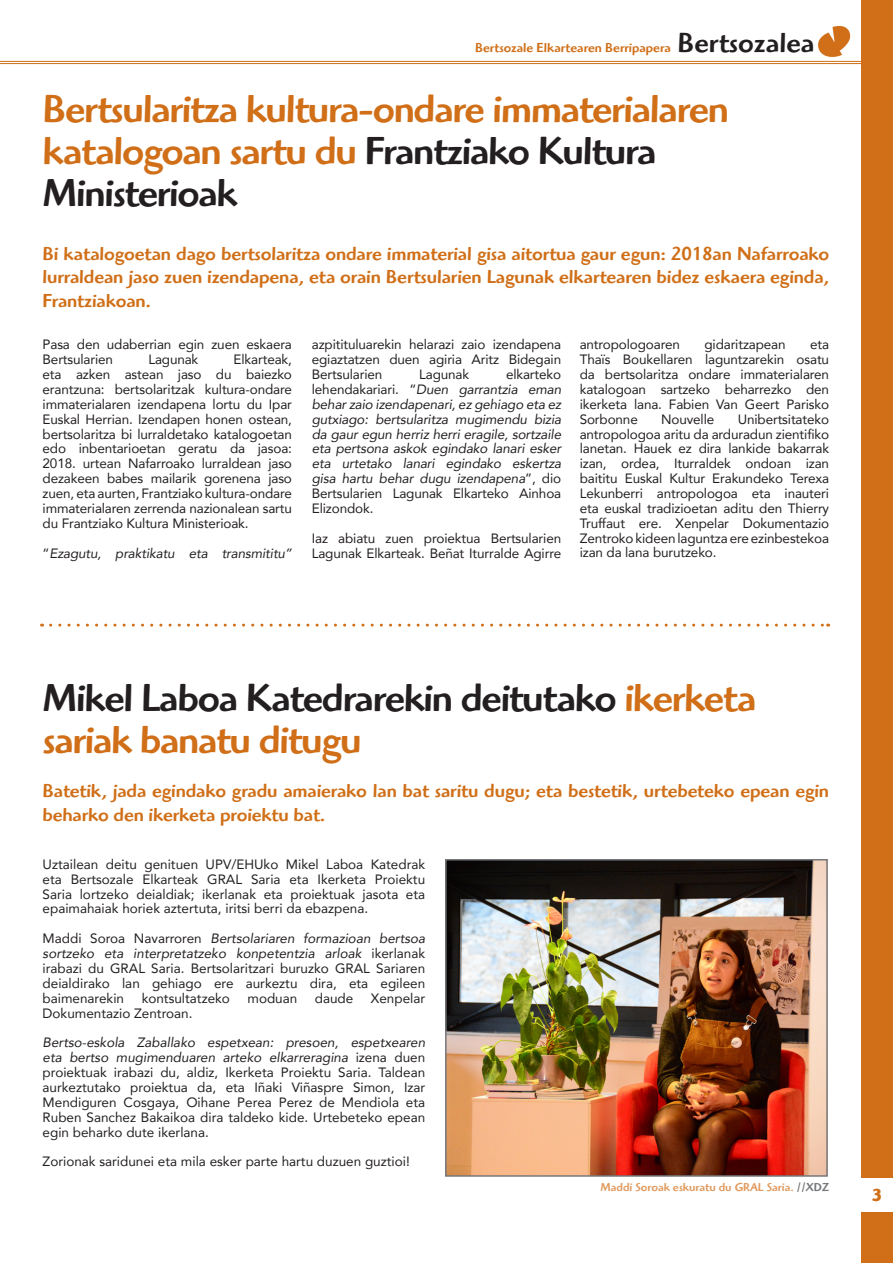
<style>
.page{position:relative;width:893px;height:1263px;background:#fff}
.page>*{position:absolute;margin:0;border:0;box-sizing:border-box;transform-origin:0 0}
.t1{font:500 40.5px/42px "Highlander Std";letter-spacing:-.03em;color:#d06f18}
.t2{font:500 40.5px/42px "Highlander Std";letter-spacing:-.03em;color:#231f20}
.t3{font:500 19.5px/23.4px "Highlander Std";letter-spacing:-.005em;color:#d06f18;text-align:justify}
.t4{font:700 18px "Highlander Std";color:#d06f18}
.t5{font:13.5px/14.9px "Avenir";letter-spacing:-.01em;color:#231f20;text-align:justify}
.t6{font:italic 13.5px/14.9px "Avenir";letter-spacing:-.01em;color:#231f20;text-align:justify}
.t7{font:500 13.5px "Highlander Std";color:#d06f18}
.t8{font:500 12px "Highlander Std";color:#e09a5e}
.s1{font-size:28.65px;color:#231f20}
.s2{color:#231f20}
.s3{font-style:normal}
.s4{color:#d06f18}
.s5{font-style:italic}
.s6{color:#76787b}
</style>
<div class="page">
<div style="left:861px;top:0;width:32px;height:1263px;background:#d06f18"></div>
<div style="left:861px;top:1178px;width:32px;height:33px;background:#fff"></div>
<img style="left:817px;top:25px;width:34px;height:33px">
<hr style="left:0;top:61px;width:893px;height:1px;background:#d06f18">
<hr style="left:0;top:63px;width:893px;height:1px;background:#d06f18">
<img style="left:448px;top:862px;width:377px;height:312px">
<div style="left:445px;top:859px;width:383px;height:318px;border:2px solid #76787b"></div>
<svg style="left:51px;top:624px;width:778px;height:3px"></svg>
<p class="t7" style="left:475px;top:40px;width:341px">Bertsozale Elkartearen Berripapera <span class="s1">Bertsozalea</span></p>
<p class="t1" style="left:43px;top:89px;width:688px">Bertsularitza kultura-ondare immaterialaren katalogoan sartu du <span class="s2">Frantziako Kultura<br>Ministerioak</span></p>
<p class="t3" style="left:43px;top:242px;width:788px">Bi katalogoetan dago bertsolaritza ondare immaterial gisa aitortua gaur egun: 2018an Nafarroako lurraldean jaso zuen izendapena, eta orain Bertsularien Lagunak elkartearen bidez eskaera eginda, Frantziakoan.</p>
<p class="t5" style="left:43px;top:337px;width:251px">Pasa den udaberrian egin zuen eskaera<br>Bertsularien</p>
<p class="t5" style="left:43px;top:352px;width:251px;text-indent:191px">Elkarteak, eta azken astean jaso du baiezko erantzuna: bertsolaritzak kultura-ondare immaterialaren izendapena lortu du Ipar Euskal Herrian. Izendapen honen ostean, bertsolaritza bi lurraldetako katalogoetan edo inbentarioetan geratu da jasoa:<br>2018. urtean Nafarroako lurraldean jaso dezakeen babes mailarik gorenena jaso zuen, eta aurten, Frantziako kultura-ondare immaterialaren zerrenda nazionalean sartu du Frantziako Kultura Ministerioak.</p>
<p class="t6" style="left:43px;top:545px;width:251px"><span class="s3">“</span>Ezagutu, praktikatu eta transmititu”</p>
<p class="t5" style="left:148px;top:352px;width:51px">Lagunak</p>
<p class="t5" style="left:312px;top:337px;width:251px">azpitituluarekin helarazi zaio izendapena egiaztatzen duen agiria Aritz Bidegain Bertsularien</p>
<p class="t6" style="left:312px;top:367px;width:251px;text-indent:194px"><span class="s3">elkarteko lehendakariari. “</span>Duen garrantzia eman behar zaio izendapenari, ez gehiago eta ez gutxiago: bertsularitza mugimendu bizia da gaur egun herriz herri eragile, sortzaile eta pertsona askok egindako lanari esker eta urtetako lanari egindako eskertza gisa hartu behar dugu izendapena<span class="s3">”, dio Bertsularien Lagunak Elkarteko Ainhoa Elizondok.</span></p>
<p class="t5" style="left:312px;top:530px;width:251px">Iaz abiatu zuen proiektua Bertsularien<br>Lagunak Elkarteak. Beñat Iturralde Agirre</p>
<p class="t5" style="left:419px;top:367px;width:51px">Lagunak</p>
<p class="t5" style="left:580px;top:337px;width:102px">antropologoaren</p>
<p class="t5" style="left:704px;top:337px;width:83px">gidaritzapean</p>
<p class="t5" style="left:580px;top:337px;width:251px;text-indent:230px">eta Thaïs Boukellaren laguntzarekin osatu da bertsolaritza ondare immaterialaren katalogoan sartzeko beharrezko den ikerketa lana. Fabien Van Geert Parisko Sorbonne</p>
<p class="t5" style="left:580px;top:411px;width:251px;text-indent:158px">Unibertsitateko antropologoa aritu da arduradun zientifiko lanetan. Hauek ez dira lankide bakarrak izan, ordea, Iturraldek ondoan izan baititu Euskal Kultur Erakundeko Terexa Lekunberri antropologoa eta inauteri eta euskal tradizioetan aditu den Thierry Truffaut ere. Xenpelar Dokumentazio Zentroko kideen laguntza ere ezinbestekoa izan da lana burutzeko.</p>
<p class="t5" style="left:661px;top:411px;width:55px">Nouvelle</p>
<p class="t2" style="left:43px;top:677px;width:715px">Mikel Laboa Katedrarekin deitutako <span class="s4">ikerketa sariak banatu ditugu</span></p>
<p class="t3" style="left:43px;top:779px;width:788px">Batetik, jada egindako gradu amaierako lan bat saritu dugu; eta bestetik, urtebeteko epean egin beharko den ikerketa proiektu bat.</p>
<p class="t5" style="left:43px;top:856px;width:384px">Uztailean deitu genituen UPV/EHUko Mikel Laboa Katedrak eta Bertsozale Elkarteak GRAL Saria eta Ikerketa Proiektu Saria lortzeko deialdiak; ikerlanak eta proiektuak jasota eta epaimahaiak horiek aztertuta, iritsi berri da ebazpena.</p>
<p class="t5" style="left:43px;top:931px;width:384px">Maddi Soroa Navarroren <span class="s5">Bertsolariaren formazioan bertsoa sortzeko eta interpretatzeko konpetentzia arloak</span> ikerlanak irabazi du GRAL Saria. Bertsolaritzari buruzko GRAL Sariaren deialdirako lan gehiago ere aurkeztu dira, eta egileen baimenarekin</p>
<p class="t5" style="left:142px;top:990px;width:90px">kontsultatzeko</p>
<p class="t5" style="left:248px;top:990px;width:51px">moduan</p>
<p class="t5" style="left:315px;top:990px;width:40px">daude</p>
<p class="t5" style="left:371px;top:990px;width:56px">Xenpelar</p>
<p class="t5" style="left:43px;top:1005px;width:151px">Dokumentazio Zentroan.</p>
<p class="t5" style="left:43px;top:1035px;width:384px"><span class="s5">Bertso-eskola Zaballako espetxean: presoen, espetxearen eta bertso mugimenduaren arteko elkarreragina</span> izena duen proiektuak irabazi du, aldiz, Ikerketa Proiektu Saria. Taldean aurkeztutako proiektua da, eta Iñaki Viñaspre Simon, Izar Mendiguren Cosgaya, Oihane Perea Perez de Mendiola eta Ruben Sanchez Bakaikoa dira taldeko kide. Urtebeteko epean egin beharko dute ikerlana.</p>
<p class="t5" style="left:43px;top:1154px;width:369px">Zorionak saridunei eta mila esker parte hartu duzuen guztioi!</p>
<p class="t8" style="left:600px;top:1180px;width:230px">Maddi Soroak eskuratu du GRAL Saria. <span class="s6">//XDZ</span></p>
<p class="t4" style="left:872px;top:1184px;width:12px">3</p>
</div>
